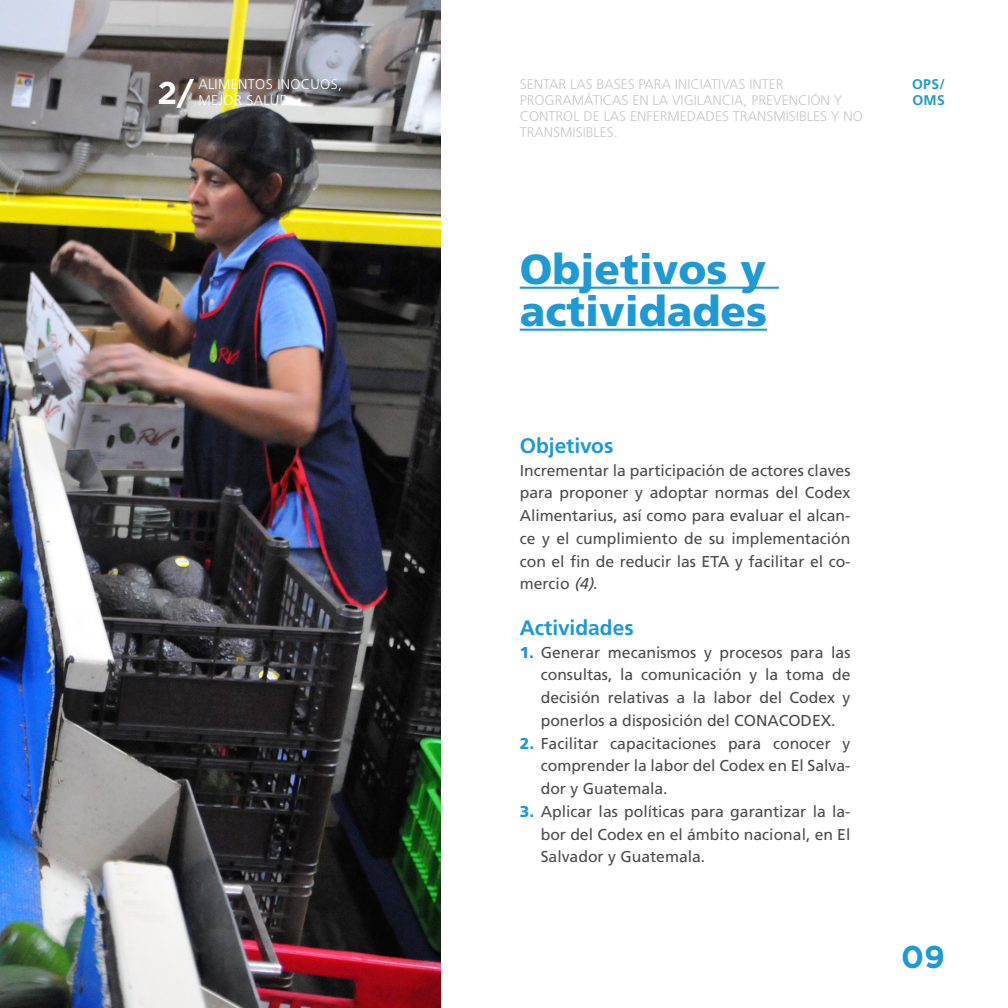
<style>
.page{position:relative;width:1008px;height:1008px;background:#fff}
.page>*{position:absolute;margin:0;border:0;box-sizing:border-box;transform-origin:0 0}
.t1{font:900 42px/42px "Frutiger LT Std";color:#1d99d6}
.t2{font:700 31.5px "Gotham";color:#fff}
.t3{font:700 31.5px "Gotham";color:#1d99d6}
.t4{font:700 21px "Frutiger LT Std";letter-spacing:-.005em;color:#1d99d6}
.t5{font:15.75px/22.8px "Frutiger LT Std";color:#4b4c4d;text-align:justify}
.t6{font:300 14px/15.8px "Frutiger LT Std";color:#c7c8ca}
.t7{font:300 14px/15.8px "Frutiger LT Std";letter-spacing:.025em;color:#fff}
.t8{font:700 14px/15.8px "Frutiger LT Std";letter-spacing:.025em;color:#1d99d6}
.s1{font-style:italic}
.s2{font-weight:900;color:#1d99d6}
</style>
<div class="page">
<img style="left:0;top:0;width:441px;height:1008px">
<hr style="left:520px;top:287px;width:259px;height:2px;background:#1d99d6">
<hr style="left:520px;top:329px;width:247px;height:2px;background:#1d99d6">
<h2 class="t2" style="left:158px;top:72px;width:38px">2/</h2>
<p class="t7" style="left:198px;top:77px;width:145px">ALIMENTOS INOCUOS,<br>MEJOR SALUD</p>
<p class="t6" style="left:520px;top:77px;width:345px">SENTAR LAS BASES PARA INICIATIVAS INTER PROGRAMÁTICAS EN LA VIGILANCIA, PREVENCIÓN Y CONTROL DE LAS ENFERMEDADES TRANSMISIBLES Y NO TRANSMISIBLES.</p>
<p class="t8" style="left:912px;top:77px;width:34px">ops/ oms</p>
<h1 class="t1" style="left:520px;top:248px;width:249px">Objetivos y actividades</h1>
<h3 class="t4" style="left:520px;top:433px;width:95px">Objetivos</h3>
<p class="t5" style="left:520px;top:459px;width:332px">Incrementar la participación de actores claves para proponer y adoptar normas del Codex Alimentarius, así como para evaluar el alcan&shy;ce y el cumplimiento de su implementación con el fin de reducir las ETA y facilitar el co&shy;mercio <span class="s1">(4)</span>.</p>
<h3 class="t4" style="left:520px;top:615px;width:116px">Actividades</h3>
<p class="t5" style="left:541px;top:641px;width:311px;text-indent:-21px"><span class="s2">1.</span> Generar mecanismos y procesos para las consultas, la comunicación y la toma de decisión relativas a la labor del Codex y ponerlos a disposición del CONACODEX.</p>
<p class="t5" style="left:541px;top:732px;width:311px;text-indent:-21px"><span class="s2">2.</span> Facilitar capacitaciones para conocer y comprender la labor del Codex en El Salva&shy;dor y Guatemala.</p>
<p class="t5" style="left:541px;top:800px;width:311px;text-indent:-21px"><span class="s2">3.</span> Aplicar las políticas para garantizar la la&shy;bor del Codex en el ámbito nacional, en El Salvador y Guatemala.</p>
<h2 class="t3" style="left:901px;top:936px;width:45px">09</h2>
</div>
